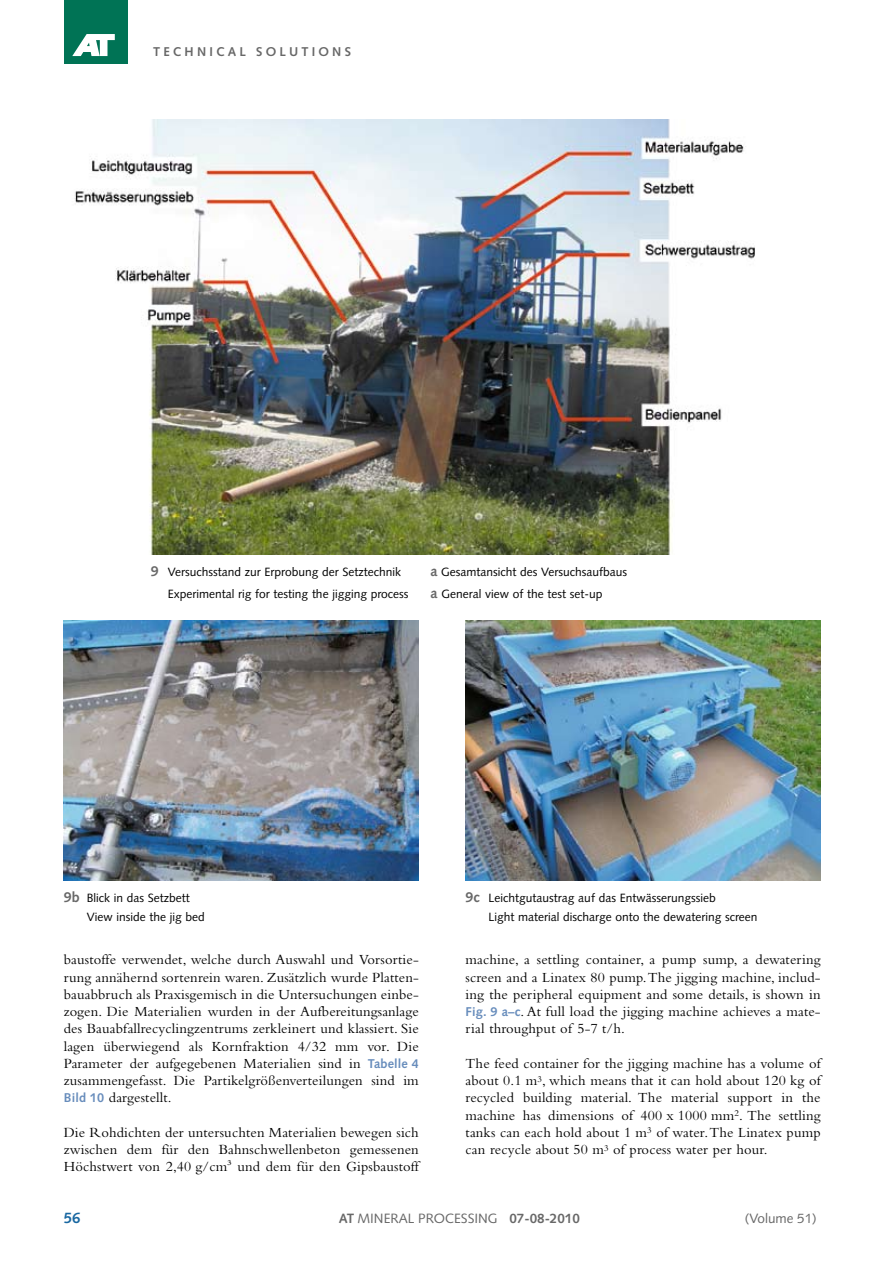
<style>
.page{position:relative;width:893px;height:1263px;background:#fff}
.page>*{position:absolute;margin:0;border:0;box-sizing:border-box;transform-origin:0 0}
.t1{font:700 15px "Syntax LT Std";color:#1867a1}
.t2{font:14.55px/17.2px "Bembo Std";letter-spacing:.01em;color:#000;text-align:justify}
.t3{font:13.5px "Syntax LT Std";color:#686868}
.t4{font:700 13.5px "Syntax LT Std";color:#686868}
.t5{font:700 12.75px "Syntax LT Std";letter-spacing:.25em;color:#686868}
.t6{font:12px "Syntax LT Std";color:#000}
.s1{font-weight:700;font-size:14.25px;color:#686868}
.s2{font-family:"Syntax LT Std";font-weight:700;font-size:12.75px;color:#688dbc}
.s3{font-weight:700}
</style>
<div class="page">
<div style="left:64px;top:0;width:64px;height:64px;background:#007355"></div>
<svg style="left:72px;top:34px;width:43px;height:22px"></svg>
<img style="left:74px;top:119px;width:681px;height:436px">
<img style="left:64px;top:621px;width:355px;height:259px">
<img style="left:466px;top:621px;width:355px;height:259px">
<div style="left:675px;top:489px;width:146px;height:68px;background:#fff"></div>
<p class="t5" style="left:153px;top:45px;width:199px">TECHNICAL SOLUTIONS</p>
<p class="t6" style="left:151px;top:565px;width:252px"><span class="s1">9</span> Versuchsstand zur Erprobung der Setztechnik</p>
<p class="t6" style="left:430px;top:565px;width:198px"><span class="s1">a</span> Gesamtansicht des Versuchsaufbaus</p>
<p class="t6" style="left:168px;top:586px;width:242px">Experimental rig for testing the jigging process</p>
<p class="t6" style="left:431px;top:586px;width:173px"><span class="s1">a</span> General view of the test set-up</p>
<p class="t6" style="left:64px;top:890px;width:128px"><span class="s1">9b</span> Blick in das Setzbett</p>
<p class="t6" style="left:466px;top:890px;width:252px"><span class="s1">9c</span> - Leichtgutaustrag auf das Entwässerungssieb</p>
<p class="t6" style="left:87px;top:910px;width:120px">View inside the jig bed</p>
<p class="t6" style="left:489px;top:910px;width:270px">Light material discharge onto the dewatering screen</p>
<p class="t2" style="left:64px;top:951px;width:357px">baustoffe verwendet, welche durch Auswahl und Vorsortie&shy;rung annähernd sortenrein waren. Zusätzlich wurde Platten&shy;bauabbruch als Praxisgemisch in die Untersuchungen einbe&shy;zogen. Die Materialien wurden in der Aufbereitungsanlage des Bauabfallrecyclingzentrums zerkleinert und klassiert. Sie lagen überwiegend als Kornfraktion 4/32 mm vor. Die Parameter der aufgegebenen Materialien sind in <span class="s2">Tabelle 4 </span>zusammengefasst. Die Partikelgrößenverteilungen sind im <span class="s2">Bild 10</span> dargestellt.</p>
<p class="t2" style="left:64px;top:1123px;width:357px">Die Rohdichten der untersuchten Materialien bewegen sich zwischen dem für den Bahnschwellenbeton gemessenen Höchstwert von 2,40 g/cm³ und dem für den Gipsbaustoff</p>
<p class="t2" style="left:466px;top:951px;width:357px">machine, a settling container, a pump sump, a dewatering screen and a Linatex 80 pump. The jigging machine, includ&shy;ing the peripheral equipment and some details, is shown in <span class="s2">Fig. 9 a–c</span>. At full load the jigging machine achieves a mate&shy;rial throughput of 5-7 t/h.</p>
<p class="t2" style="left:466px;top:1054px;width:357px">The feed container for the jigging machine has a volume of about 0.1 m<sup>3</sup>, which means that it can hold about 120 kg of recycled building material. The material support in the machine has dimensions of 400 x 1000 mm<sup>2</sup>. The settling tanks can each hold about 1 m<sup>3</sup> of water. The Linatex pump can recycle about 50 m<sup>3</sup> of process water per hour.</p>
<p class="t1" style="left:64px;top:1209px;width:18px">56</p>
<p class="t4" style="left:509px;top:1211px;width:72px">07-08-2010</p>
<p class="t3" style="left:339px;top:1210px;width:161px"><span class="s3">AT</span> MINERAL PROCESSING</p>
<p class="t3" style="left:745px;top:1210px;width:73px">(Volume 51)</p>
</div>
